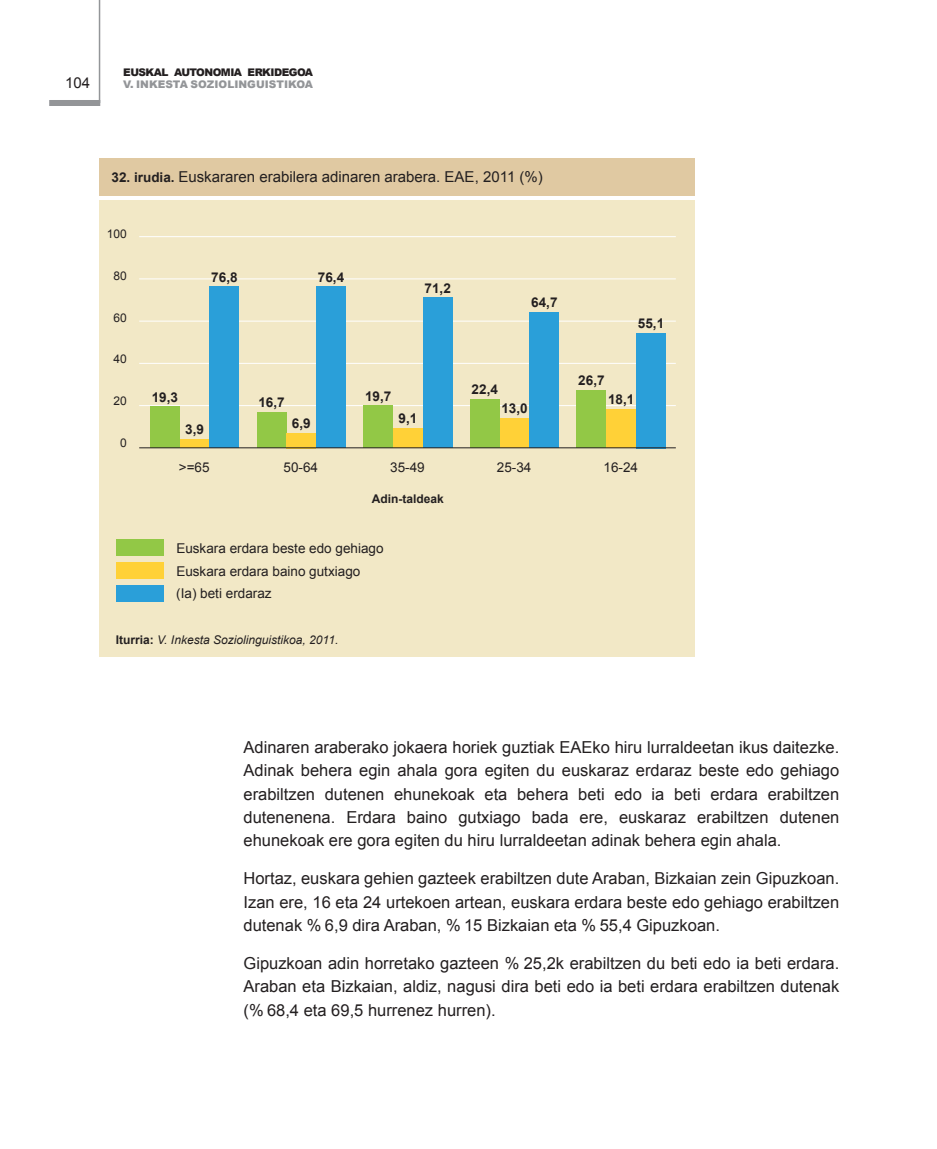
<style>
.page{position:relative;width:937px;height:1149px;background:#fff}
.page>*{position:absolute;margin:0;border:0;box-sizing:border-box;transform-origin:0 0}
.t1{font:16.5px/23.2px "Arial";color:#231f20;text-align:justify}
.t2{font:15px "Arial";color:#231f20}
.t3{font:13.5px/23px "Arial";color:#231f20}
.t4{font:700 13.5px "Arial";color:#231f20}
.t5{font:italic 12px "Arial";color:#231f20}
.t6{font:12px "Arial";color:#231f20}
.t7{font:700 12px "Arial";color:#231f20}
.t8{font:900 10.5px "Arial";color:#939598}
.t9{font:900 10.5px "Arial";letter-spacing:-.05em;color:#231f20}
.s1{font-weight:700;font-size:13.5px}
.s2{font-weight:700;font-style:normal}
</style>
<div class="page">
<hr style="left:99px;top:0;width:1px;height:103px;background:#939598">
<div style="left:49px;top:100px;width:51px;height:6px;background:#939598"></div>
<div style="left:99px;top:200px;width:595px;height:456px;background:#f2e8c6"></div>
<div style="left:99px;top:158px;width:595px;height:38px;background:#e0c9a2"></div>
<hr style="left:139px;top:363px;width:536px;height:1px;background:#fff">
<hr style="left:139px;top:278px;width:536px;height:1px;background:#fff">
<hr style="left:139px;top:321px;width:536px;height:1px;background:#fff">
<hr style="left:139px;top:236px;width:536px;height:1px;background:#fff">
<hr style="left:139px;top:405px;width:536px;height:1px;background:#fff">
<div style="left:150px;top:406px;width:30px;height:42px;background:#92c846"></div>
<div style="left:180px;top:439px;width:29px;height:9px;background:#ffd137"></div>
<div style="left:209px;top:287px;width:30px;height:161px;background:#2a9fd9"></div>
<div style="left:256px;top:412px;width:30px;height:36px;background:#92c846"></div>
<div style="left:286px;top:433px;width:30px;height:15px;background:#ffd137"></div>
<div style="left:316px;top:287px;width:30px;height:161px;background:#2a9fd9"></div>
<div style="left:363px;top:406px;width:30px;height:42px;background:#92c846"></div>
<div style="left:393px;top:428px;width:29px;height:20px;background:#ffd137"></div>
<div style="left:422px;top:298px;width:30px;height:150px;background:#2a9fd9"></div>
<div style="left:469px;top:399px;width:30px;height:49px;background:#92c846"></div>
<div style="left:499px;top:418px;width:30px;height:30px;background:#ffd137"></div>
<div style="left:529px;top:312px;width:30px;height:136px;background:#2a9fd9"></div>
<div style="left:576px;top:390px;width:30px;height:58px;background:#92c846"></div>
<div style="left:606px;top:409px;width:29px;height:39px;background:#ffd137"></div>
<div style="left:635px;top:333px;width:30px;height:115px;background:#2a9fd9"></div>
<hr style="left:139px;top:447px;width:536px;height:1px;background:#231f20">
<div style="left:116px;top:539px;width:47px;height:16px;background:#92c846"></div>
<div style="left:116px;top:562px;width:47px;height:16px;background:#ffd137"></div>
<div style="left:116px;top:585px;width:47px;height:16px;background:#2a9fd9"></div>
<p class="t2" style="left:65px;top:73px;width:27px">104</p>
<p class="t9" style="left:123px;top:64px;width:191px">EUSKAL AUTONOMIA ERKIDEGOA</p>
<p class="t8" style="left:123px;top:77px;width:191px">V. INKESTA SOZIOLINGUISTIKOA</p>
<p class="t2" style="left:111px;top:167px;width:432px"><span class="s1">32. irudia.</span> Euskararen erabilera adinaren arabera. EAE, 2011 (%)</p>
<p class="t6" style="left:107px;top:225px;width:22px">100</p>
<p class="t6" style="left:113px;top:267px;width:15px">80</p>
<p class="t6" style="left:113px;top:309px;width:15px">60</p>
<p class="t6" style="left:113px;top:351px;width:15px">40</p>
<p class="t6" style="left:113px;top:393px;width:15px">20</p>
<p class="t6" style="left:120px;top:435px;width:8px">0</p>
<p class="t4" style="left:211px;top:268px;width:28px">76,8</p>
<p class="t4" style="left:318px;top:268px;width:28px">76,4</p>
<p class="t4" style="left:424px;top:279px;width:28px">71,2</p>
<p class="t4" style="left:152px;top:388px;width:28px">19,3</p>
<p class="t4" style="left:185px;top:420px;width:20px">3,9</p>
<p class="t3" style="left:179px;top:455px;width:32px">&gt;=65</p>
<p class="t4" style="left:258px;top:394px;width:28px">16,7</p>
<p class="t4" style="left:292px;top:414px;width:20px">6,9</p>
<p class="t3" style="left:283px;top:455px;width:36px">50-64</p>
<p class="t4" style="left:365px;top:387px;width:28px">19,7</p>
<p class="t4" style="left:398px;top:409px;width:20px">9,1</p>
<p class="t3" style="left:390px;top:455px;width:36px">35-49</p>
<p class="t7" style="left:371px;top:491px;width:74px">Adin-taldeak</p>
<p class="t3" style="left:176px;top:536px;width:209px">Euskara erdara beste edo gehiago<br>Euskara erdara baino gutxiago (Ia) beti erdaraz</p>
<p class="t5" style="left:116px;top:631px;width:224px"><span class="s2">Iturria:</span> V. Inkesta Soziolinguistikoa, 2011.</p>
<p class="t4" style="left:471px;top:381px;width:28px">22,4</p>
<p class="t4" style="left:531px;top:293px;width:28px">64,7</p>
<p class="t4" style="left:501px;top:400px;width:28px">13,0</p>
<p class="t3" style="left:496px;top:455px;width:36px">25-34</p>
<p class="t4" style="left:578px;top:371px;width:28px">26,7</p>
<p class="t4" style="left:637px;top:314px;width:28px">55,1</p>
<p class="t4" style="left:607px;top:390px;width:28px">18,1</p>
<p class="t3" style="left:603px;top:455px;width:36px">16-24</p>
<p class="t1" style="left:243px;top:735px;width:597px">Adinaren araberako jokaera horiek guztiak EAEko hiru lurraldeetan ikus daitezke.<br>Adinak behera egin ahala gora egiten du euskaraz erdaraz beste edo gehiago erabiltzen dutenen ehunekoak eta behera beti edo ia beti erdara erabiltzen dutenenena. Erdara baino gutxiago bada ere, euskaraz erabiltzen dutenen ehunekoak ere gora egiten du hiru lurraldeetan adinak behera egin ahala.</p>
<p class="t1" style="left:243px;top:867px;width:597px">Hortaz, euskara gehien gazteek erabiltzen dute Araban, Bizkaian zein Gipuzkoan.<br>Izan ere, 16 eta 24 urtekoen artean, euskara erdara beste edo gehiago erabiltzen dutenak % 6,9 dira Araban, % 15 Bizkaian eta % 55,4 Gipuzkoan.</p>
<p class="t1" style="left:243px;top:951px;width:597px">Gipuzkoan adin horretako gazteen % 25,2k erabiltzen du beti edo ia beti erdara.<br>Araban eta Bizkaian, aldiz, nagusi dira beti edo ia beti erdara erabiltzen dutenak (% 68,4 eta 69,5 hurrenez hurren).</p>
</div>
